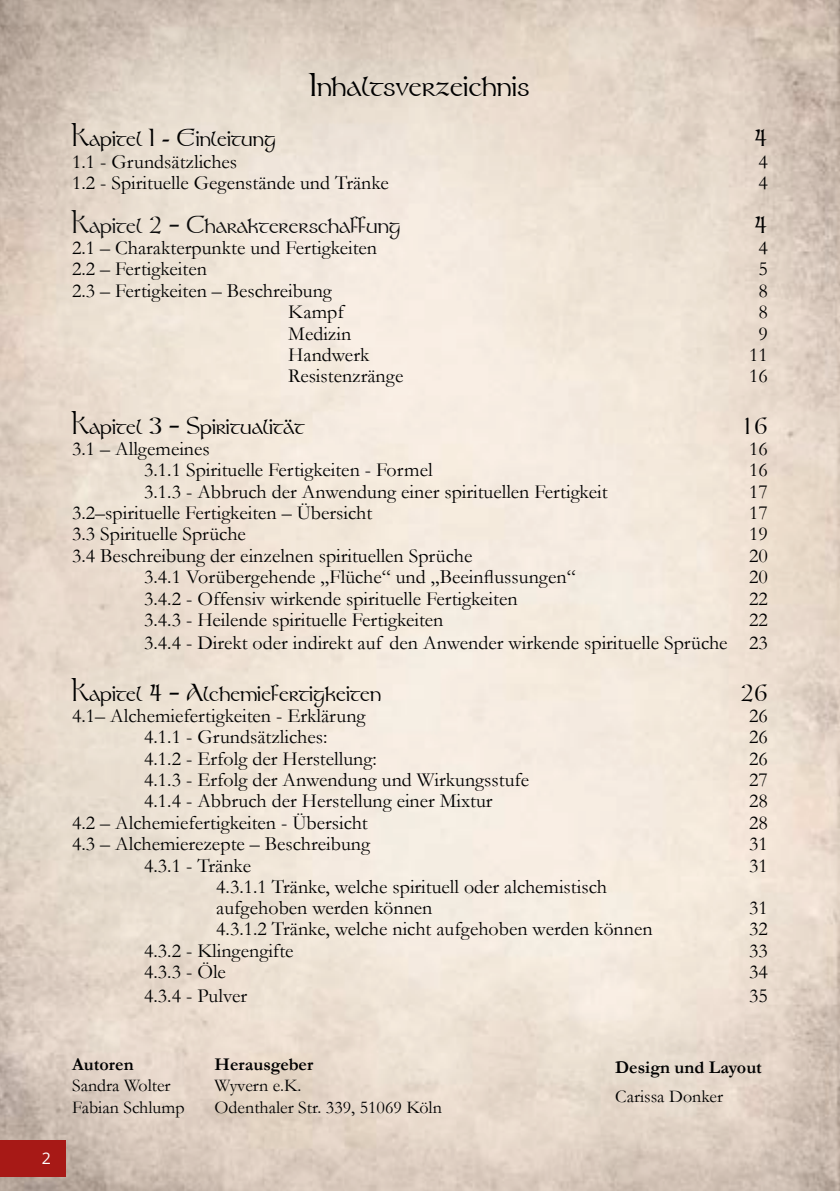
<style>
.page{position:relative;width:840px;height:1191px;background:#fff}
.page>*{position:absolute;margin:0;border:0;box-sizing:border-box;transform-origin:0 0}
.t1{font:32px "Tolkien";color:#000}
.t2{font:24px "Tolkien";color:#000}
.t3{font:24px "Tolkien";color:#0d0d0d}
.t4{font:20px/23.6px "Garamond";color:#000;text-align:right}
.t5{font:18px/21.6px "Garamond";color:#000}
.t6{font:700 18px "Garamond";color:#000}
.t7{font:16px "Open Sans";color:#fff}
</style>
<div class="page">
<img style="left:0;top:0;width:839px;height:1191px">
<div style="left:0;top:1140px;width:65px;height:36px;background:#a71916"></div>
<h1 class="t1" style="left:309px;top:65px;width:221px">Inhaltsverzeichnis</h1>
<p class="t2" style="left:72px;top:123px;width:205px">Kapitel I - Einleitung</p>
<p class="t2" style="left:754px;top:123px;width:15px">4</p>
<p class="t4" style="left:72px;top:149px;width:166px">1.1 - Grundsätzliches</p>
<p class="t4" style="left:758px;top:149px;width:11px">4</p>
<p class="t4" style="left:72px;top:170px;width:318px">1.2 - Spirituelle Gegenstände und Tränke</p>
<p class="t4" style="left:758px;top:170px;width:11px">4</p>
<p class="t3" style="left:72px;top:210px;width:330px">Kapitel 2 – Charaktererschaffung</p>
<p class="t2" style="left:754px;top:210px;width:15px">4</p>
<p class="t4" style="left:72px;top:235px;width:306px">2.1 – Charakterpunkte und Fertigkeiten</p>
<p class="t4" style="left:758px;top:235px;width:11px">4</p>
<p class="t4" style="left:72px;top:257px;width:136px">2.2 – Fertigkeiten</p>
<p class="t4" style="left:758px;top:257px;width:11px">5</p>
<p class="t4" style="left:72px;top:278px;width:261px">2.3 – Fertigkeiten – Beschreibung</p>
<p class="t4" style="left:758px;top:278px;width:11px">8</p>
<p class="t4" style="left:288px;top:300px;width:57px">Kampf</p>
<p class="t4" style="left:758px;top:300px;width:11px">8</p>
<p class="t4" style="left:288px;top:321px;width:64px">Medizin</p>
<p class="t4" style="left:758px;top:321px;width:11px">9</p>
<p class="t4" style="left:288px;top:342px;width:82px">Handwerk</p>
<p class="t4" style="left:748px;top:342px;width:20px">11</p>
<p class="t4" style="left:288px;top:364px;width:117px">Resistenzränge</p>
<p class="t4" style="left:748px;top:364px;width:20px">16</p>
<p class="t2" style="left:72px;top:410px;width:234px">Kapitel 3 – Spiritualität</p>
<p class="t2" style="left:740px;top:410px;width:28px">16</p>
<p class="t4" style="left:72px;top:436px;width:139px">3.1 – Allgemeines</p>
<p class="t4" style="left:748px;top:436px;width:20px">16</p>
<p class="t4" style="left:144px;top:457px;width:290px">3.1.1 Spirituelle Fertigkeiten - Formel</p>
<p class="t4" style="left:748px;top:457px;width:20px">16</p>
<p class="t4" style="left:144px;top:479px;width:464px">3.1.3 - Abbruch der Anwendung einer spirituellen Fertigkeit</p>
<p class="t4" style="left:748px;top:479px;width:20px">17</p>
<p class="t4" style="left:72px;top:500px;width:301px">3.2–spirituelle Fertigkeiten – Übersicht</p>
<p class="t4" style="left:748px;top:500px;width:20px">17</p>
<p class="t4" style="left:72px;top:522px;width:175px">3.3 Spirituelle Sprüche</p>
<p class="t4" style="left:748px;top:522px;width:20px">19</p>
<p class="t4" style="left:72px;top:543px;width:401px">3.4 Beschreibung der einzelnen spirituellen Sprüche</p>
<p class="t4" style="left:748px;top:543px;width:20px">20</p>
<p class="t4" style="left:144px;top:564px;width:433px">3.4.1 Vorübergehende „Flüche“ und „Beeinflussungen“</p>
<p class="t4" style="left:748px;top:564px;width:20px">20</p>
<p class="t4" style="left:144px;top:586px;width:375px">3.4.2 - Offensiv wirkende spirituelle Fertigkeiten</p>
<p class="t4" style="left:748px;top:586px;width:20px">22</p>
<p class="t4" style="left:144px;top:607px;width:301px">3.4.3 - Heilende spirituelle Fertigkeiten</p>
<p class="t4" style="left:144px;top:607px;width:625px">22<br>3.4.4 - Direkt oder indirekt auf den Anwender wirkende spirituelle Sprüche 23</p>
<p class="t2" style="left:72px;top:677px;width:310px">Kapitel 4 – Alchemiefertigkeiten</p>
<p class="t2" style="left:740px;top:677px;width:28px">26</p>
<p class="t4" style="left:72px;top:703px;width:295px">4.1– Alchemiefertigkeiten - Erklärung</p>
<p class="t4" style="left:748px;top:703px;width:20px">26</p>
<p class="t4" style="left:144px;top:724px;width:185px">4.1.1 - Grundsätzliches:</p>
<p class="t4" style="left:748px;top:724px;width:20px">26</p>
<p class="t4" style="left:144px;top:746px;width:234px">4.1.2 - Erfolg der Herstellung:</p>
<p class="t4" style="left:748px;top:746px;width:20px">26</p>
<p class="t4" style="left:144px;top:767px;width:386px">4.1.3 - Erfolg der Anwendung und Wirkungsstufe</p>
<p class="t4" style="left:748px;top:767px;width:20px">27</p>
<p class="t4" style="left:144px;top:788px;width:350px">4.1.4 - Abbruch der Herstellung einer Mixtur</p>
<p class="t4" style="left:748px;top:788px;width:20px">28</p>
<p class="t4" style="left:72px;top:810px;width:297px">4.2 – Alchemiefertigkeiten - Übersicht</p>
<p class="t4" style="left:748px;top:810px;width:20px">28</p>
<p class="t4" style="left:72px;top:831px;width:299px">4.3 – Alchemierezepte – Beschreibung</p>
<p class="t4" style="left:748px;top:831px;width:20px">31</p>
<p class="t4" style="left:144px;top:853px;width:108px">4.3.1 - Tränke</p>
<p class="t4" style="left:748px;top:853px;width:20px">31</p>
<p class="t4" style="left:216px;top:875px;width:392px;line-height:21px;text-align:left">4.3.1.1 Tränke, welche spirituell oder alchemistisch aufgehoben werden können</p>
<p class="t4" style="left:748px;top:895px;width:20px">31</p>
<p class="t4" style="left:216px;top:916px;width:437px">4.3.1.2 Tränke, welche nicht aufgehoben werden können</p>
<p class="t4" style="left:748px;top:916px;width:20px">32</p>
<p class="t4" style="left:144px;top:938px;width:151px">4.3.2 - Klingengifte</p>
<p class="t4" style="left:748px;top:938px;width:20px">33</p>
<p class="t4" style="left:144px;top:959px;width:83px">4.3.3 - Öle</p>
<p class="t4" style="left:748px;top:959px;width:20px">34</p>
<p class="t4" style="left:144px;top:983px;width:104px">4.3.4 - Pulver</p>
<p class="t4" style="left:748px;top:983px;width:20px">35</p>
<p class="t7" style="left:42px;top:1147px;width:11px">2</p>
<p class="t6" style="left:72px;top:1051px;width:63px">Autoren</p>
<p class="t5" style="left:72px;top:1074px;width:114px">Sandra Wolter<br>Fabian Schlump</p>
<p class="t6" style="left:214px;top:1051px;width:100px">Herausgeber</p>
<p class="t5" style="left:214px;top:1074px;width:229px">Wyvern e.K.<br>Odenthaler Str. 339, 51069 Köln</p>
<p class="t6" style="left:615px;top:1055px;width:148px">Design und Layout</p>
<p class="t5" style="left:615px;top:1085px;width:109px">Carissa Donker</p>
</div>
